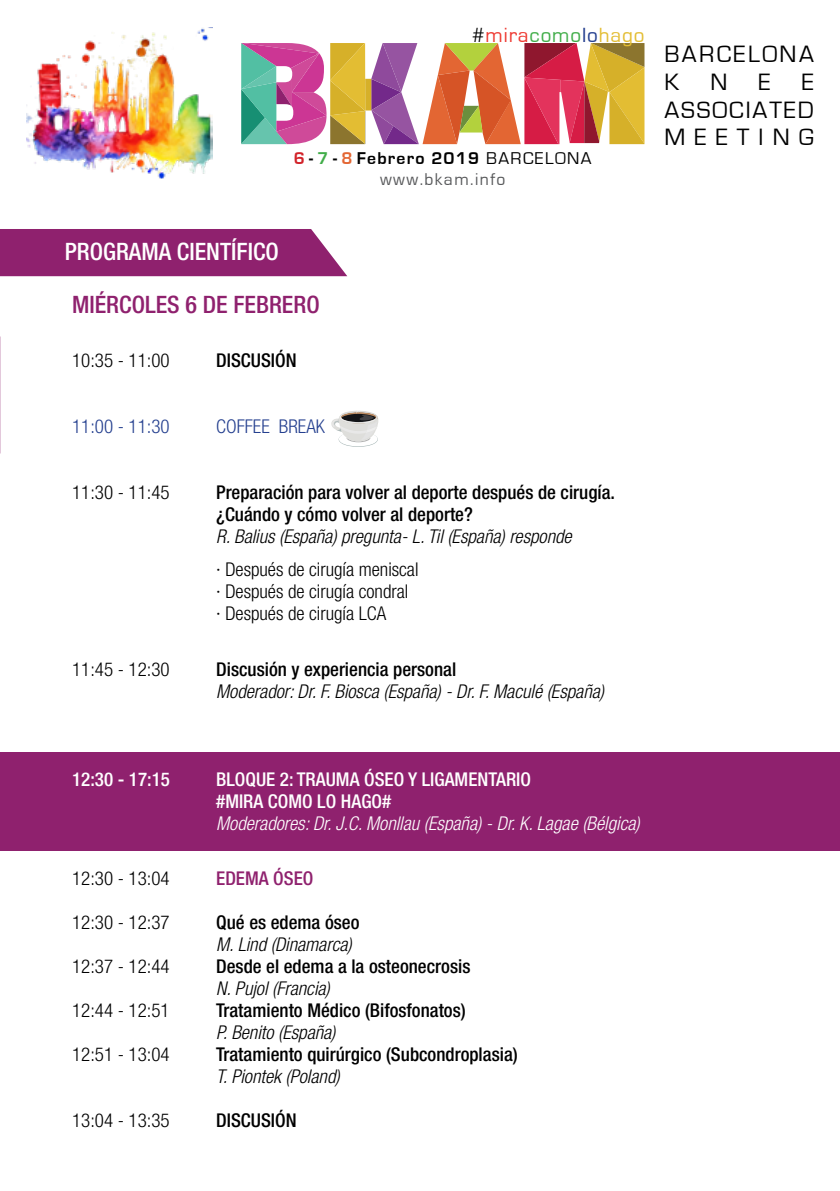
<style>
.page{position:relative;width:840px;height:1191px;background:#fff}
.page>*{position:absolute;margin:0;border:0;box-sizing:border-box;transform-origin:0 0}
.t1{font:24.4px/27.6px "Eurostile";letter-spacing:.095em;color:#000}
.t2{font:500 condensed 24px "Helvetica Neue LT Com";color:#8f216e}
.t3{font:500 condensed 24px "Helvetica Neue LT Com";color:#fff}
.t4{font:21.2px "Eurostile";letter-spacing:.04em;color:#ee3830}
.t5{font:500 condensed 19px/22px "Helvetica Neue LT Com";color:#000}
.t6{font:300 condensed 19px/22px "Helvetica Neue LT Com";color:#000}
.t7{font:italic 300 condensed 19px "Helvetica Neue LT Com";color:#000}
.t8{font:500 condensed 19px/22px "Helvetica Neue LT Com";color:#fff}
.t9{font:italic 300 condensed 19px "Helvetica Neue LT Com";color:#fff}
.t10{font:300 condensed 19px "Helvetica Neue LT Com";color:#25408f}
.t11{font:500 condensed 19px "Helvetica Neue LT Com";color:#8f216e}
.t12{font:700 17.6px/21.2px "Eurostile";letter-spacing:.07em;color:#000;text-align:center}
.s1{color:#000}
.s2{color:#41ad49}
.s3{color:#25408f}
.s4{color:#e3bd33}
.s5{color:#d2232a}
.s6{color:#e36633}
.s7{font-weight:400}
.s8{font-weight:400;color:#58595b}
</style>
<div class="page">
<hr style="left:365px;top:111px;width:1px;height:33px;background:#000">
<div style="left:365px;top:79px;width:6px;height:31px;background:#d6b029"></div>
<svg style="left:241px;top:43px;width:124px;height:101px;background:#b39487"></svg>
<svg style="left:371px;top:43px;width:273px;height:101px"></svg>
<img style="left:26px;top:28px;width:186px;height:150px">
<div style="left:0;top:752px;width:839px;height:99px;background:#8f216e"></div>
<div style="left:0;top:229px;width:347px;height:47px;background:#8f216e"></div>
<svg style="left:338px;top:432px;width:40px;height:15px"></svg>
<div style="left:338px;top:431px;width:39px;height:15px;background:#fff;border-radius:50%"></div>
<svg style="left:331px;top:410px;width:48px;height:32px"></svg>
<p class="t4" style="left:471px;top:23px;width:174px"><span class="s1">#</span>mira<span class="s2">como</span><span class="s3">Io</span><span class="s4">hago</span></p>
<p class="t12" style="left:293px;top:148px;width:299px"><span class="s5">6</span> - <span class="s2">7</span> - <span class="s6">8</span> Febrero 2019 <span class="s7">BARCELONA </span><span class="s8">www.bkam.info</span></p>
<p class="t1" style="left:664px;top:41px;width:151px">BARCELONA<br>K</p>
<p class="t1" style="left:664px;top:69px;width:151px;text-align:justify;text-indent:137px">E ASSOCIATED MEETING</p>
<p class="t1" style="left:710px;top:69px;width:18px">N</p>
<p class="t1" style="left:758px;top:69px;width:14px">E</p>
<p class="t3" style="left:65px;top:237px;width:215px">PROGRAMA CIENTÍFICO</p>
<p class="t2" style="left:72px;top:290px;width:249px">MIÉRCOLES 6 DE FEBRERO</p>
<p class="t6" style="left:72px;top:349px;width:99px">10:35 - 11:00</p>
<p class="t5" style="left:216px;top:349px;width:82px">DISCUSIÓN</p>
<p class="t10" style="left:72px;top:415px;width:99px">11:00 - 11:30</p>
<p class="t10" style="left:216px;top:415px;width:110px">COFFEE BREAK</p>
<p class="t6" style="left:72px;top:481px;width:99px">11:30 - 11:45</p>
<p class="t5" style="left:216px;top:481px;width:400px">Preparación para volver al deporte después de cirugía. ¿Cuándo y cómo volver al deporte?</p>
<p class="t7" style="left:216px;top:525px;width:361px">R.Balius(España) pregunta-L.Til(España) responde</p>
<p class="t6" style="left:216px;top:558px;width:204px">· Después de cirugía meniscal · Después de cirugía condral<br>· Después de cirugía LCA</p>
<p class="t6" style="left:72px;top:658px;width:99px">11:45 - 12:30</p>
<p class="t5" style="left:216px;top:658px;width:241px">Discusión y experiencia personal</p>
<p class="t7" style="left:216px;top:680px;width:389px">Moderador:Dr.F.Biosca(España) -Dr.F.Maculé(España)</p>
<p class="t8" style="left:72px;top:768px;width:99px">12:30 - 17:15</p>
<p class="t8" style="left:216px;top:768px;width:316px">BLOQUE 2: TRAUMA ÓSEO Y LIGAMENTARIO #MIRA COMO LO HAGO#</p>
<p class="t9" style="left:216px;top:812px;width:425px">Moderadores:Dr.J.C.Monllau(España) -Dr.K.Lagae(Bélgica)</p>
<p class="t6" style="left:72px;top:867px;width:99px">12:30 - 13:04</p>
<p class="t11" style="left:216px;top:867px;width:99px">EDEMA ÓSEO</p>
<p class="t6" style="left:72px;top:911px;width:99px">12:30 - 12:37</p>
<p class="t5" style="left:216px;top:911px;width:145px">Qué es edema óseo</p>
<p class="t7" style="left:216px;top:933px;width:137px">M.Lind(Dinamarca)</p>
<p class="t6" style="left:72px;top:955px;width:99px">12:37 - 12:44</p>
<p class="t5" style="left:216px;top:955px;width:255px">Desde el edema a la osteonecrosis</p>
<p class="t7" style="left:216px;top:977px;width:115px">N.Pujol(Francia)</p>
<p class="t6" style="left:72px;top:999px;width:99px">12:44 - 12:51</p>
<p class="t5" style="left:216px;top:999px;width:251px">Tratamiento Médico (Bifosfonatos)</p>
<p class="t7" style="left:216px;top:1021px;width:121px">P.Benito(España)</p>
<p class="t6" style="left:72px;top:1043px;width:99px">12:51 - 13:04</p>
<p class="t5" style="left:216px;top:1043px;width:303px">Tratamiento quirúrgico (Subcondroplasia)</p>
<p class="t7" style="left:216px;top:1065px;width:125px">T.Piontek(Poland)</p>
<p class="t6" style="left:72px;top:1109px;width:99px">13:04 - 13:35</p>
<p class="t5" style="left:216px;top:1109px;width:82px">DISCUSIÓN</p>
</div>
